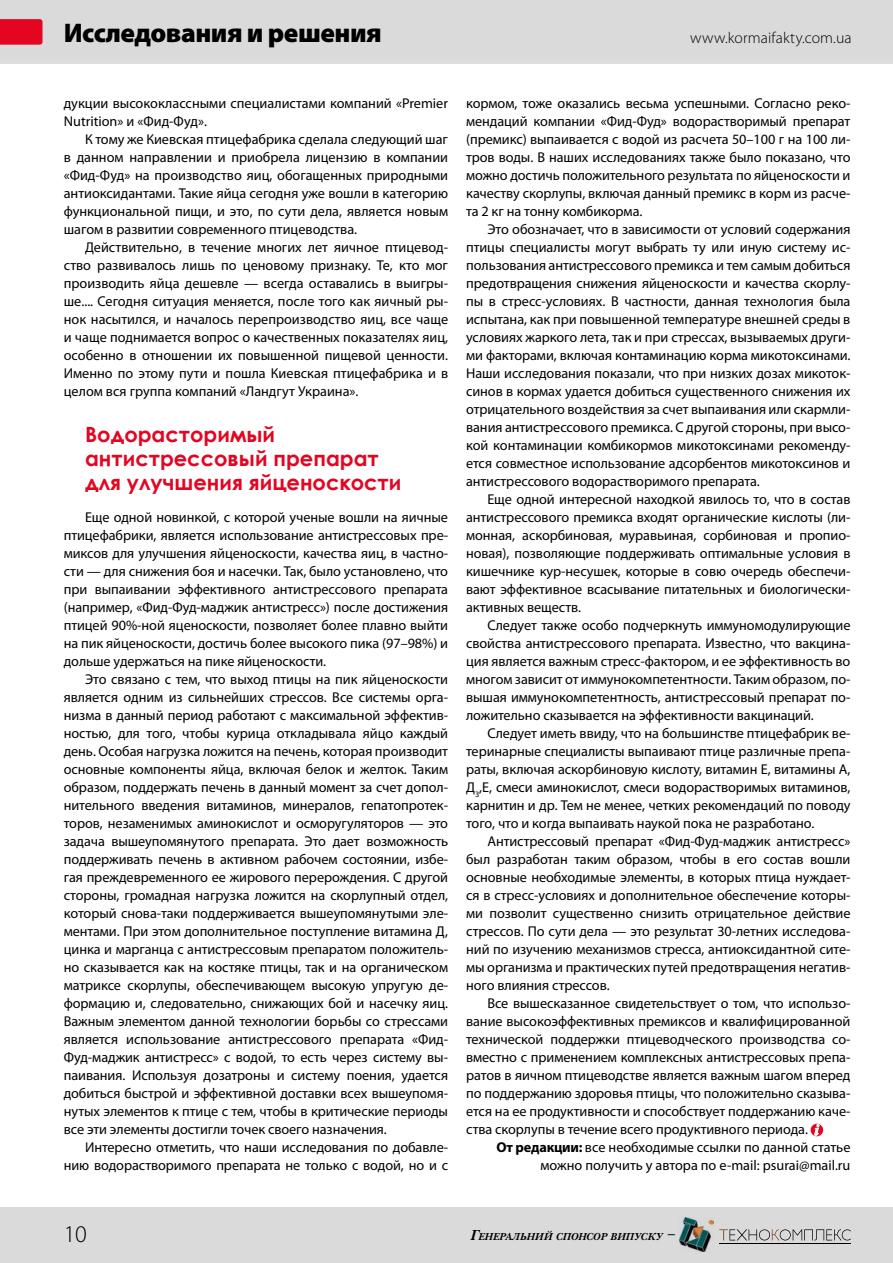
<style>
.page{position:relative;width:893px;height:1263px;background:#fff}
.page>*{position:absolute;margin:0;border:0;box-sizing:border-box;transform-origin:0 0}
.t1{font:900 27px "Myriad Pro";letter-spacing:-.015em;color:#000}
.t2{font:300 24px "Myriad Pro";color:#000}
.t3{font:700 21px/24px "Century Gothic";color:#e40521}
.t4{font:300 15.75px "Myriad Pro";letter-spacing:.01em;color:#000}
.t5{font:14.25px/18px "Myriad Pro";letter-spacing:-.005em;color:#000;text-align:justify}
.t6{font:italic 700 10.5px "New Baskerville C";color:#000}
.s1{font-weight:700}
.s2{font-size:15px}
</style>
<div class="page">
<div style="left:0;top:1208px;width:893px;height:55px;background:#dadada"></div>
<div style="left:0;top:0;width:893px;height:64px;background:#dadada"></div>
<svg style="left:0;top:19px;width:43px;height:26px"></svg>
<svg style="left:719px;top:1229px;width:132px;height:11px"></svg>
<hr style="left:719px;top:1243px;width:132px;height:1px;background:#000">
<img style="left:679px;top:1218px;width:35px;height:34px">
<svg style="left:811px;top:1124px;width:12px;height:12px"></svg>
<svg style="left:815px;top:1124px;width:4px;height:11px"></svg>
<h1 class="t1" style="left:64px;top:15px;width:320px">Исследования и решения</h1>
<p class="t4" style="left:690px;top:28px;width:163px">www.kormaifakty.com.ua</p>
<p class="t5" style="left:64px;top:94px;width:386px">дукции высококлассными специалистами компаний «Premier<br>Nutrition» и «Фид-Фуд».</p>
<p class="t5" style="left:64px;top:130px;width:386px;text-indent:21px">К тому же Киевская птицефабрика сделала следующий шаг в данном направлении и приобрела лицензию в компании «Фид-Фуд» на производство яиц, обогащенных природными антиоксидантами. Такие яйца сегодня уже вошли в категорию функциональной пищи, и это, по сути дела, является новым шагом в развитии современного птицеводства.</p>
<p class="t5" style="left:64px;top:238px;width:386px;text-indent:21px">Действительно, в течение многих лет яичное птицевод&shy;ство развивалось лишь по ценовому признаку. Те, кто мог производить яйца дешевле — всегда оставались в выигры&shy;ше.... Сегодня ситуация меняется, после того как яичный ры&shy;нок насытился, и началось перепроизводство яиц, все чаще и чаще поднимается вопрос о качественных показателях яиц, особенно в отношении их повышенной пищевой ценности.<br>Именно по этому пути и пошла Киевская птицефабрика и в целом вся группа компаний «Ландгут Украина».</p>
<h3 class="t3" style="left:85px;top:422px;width:318px">Водорасторимый антистрессовый препарат для улучшения яйценоскости</h3>
<p class="t5" style="left:64px;top:508px;width:386px;text-indent:21px">Еще одной новинкой, с которой ученые вошли на яичные птицефабрики, является использование антистрессовых пре&shy;миксов для улучшения яйценоскости, качества яиц, в частно&shy;сти — для снижения боя и насечки. Так, было установлено, что при выпаивании эффективного антистрессового препарата (например, «Фид-Фуд-маджик антистресс») после достижения птицей 90%-ной яценоскости, позволяет более плавно выйти на пик яйценоскости, достичь более высокого пика (97–98%) и дольше удержаться на пике яйценоскости.</p>
<p class="t5" style="left:64px;top:670px;width:386px;text-indent:21px">Это связано с тем, что выход птицы на пик яйценоскости является одним из сильнейших стрессов. Все системы орга&shy;низма в данный период работают с максимальной эффектив&shy;ностью, для того, чтобы курица откладывала яйцо каждый день. Особая нагрузка ложится на печень, которая производит основные компоненты яйца, включая белок и желток. Таким образом, поддержать печень в данный момент за счет допол&shy;нительного введения витаминов, минералов, гепатопротек&shy;торов, незаменимых аминокислот и осморугуляторов — это задача вышеупомянутого препарата. Это дает возможность поддерживать печень в активном рабочем состоянии, избе&shy;гая преждевременного ее жирового перерождения. С другой стороны, громадная нагрузка ложится на скорлупный отдел, который снова-таки поддерживается вышеупомянутыми эле&shy;ментами. При этом дополнительное поступление витамина Д, цинка и марганца с антистрессовым препаратом положитель&shy;но сказывается как на костяке птицы, так и на органическом матриксе скорлупы, обеспечивающем высокую упругую де&shy;формацию и, следовательно, снижающих бой и насечку яиц.<br>Важным элементом данной технологии борьбы со стрессами является использование антистрессового препарата «Фид-Фуд-маджик антистресс» с водой, то есть через систему вы&shy;паивания. Используя дозатроны и систему поения, удается добиться быстрой и эффективной доставки всех вышеупомя&shy;нутых элементов к птице с тем, чтобы в критические периоды все эти элементы достигли точек своего назначения.</p>
<p class="t5" style="left:64px;top:1138px;width:386px;text-align:right">Интересно отметить, что наши исследования по добавле&shy;нию водорастворимого препарата не только с водой, но и с</p>
<p class="t5" style="left:466px;top:94px;width:386px">кормом, тоже оказались весьма успешными. Согласно реко&shy;мендаций компании «Фид-Фуд» водорастворимый препарат (премикс) выпаивается с водой из расчета 50–100 г на 100 ли&shy;тров воды. В наших исследованиях также было показано, что можно достичь положительного результата по яйценоскости и качеству скорлупы, включая данный премикс в корм из расче&shy;та 2 кг на тонну комбикорма.</p>
<p class="t5" style="left:466px;top:220px;width:386px;text-indent:21px">Это обозначает, что в зависимости от условий содержания птицы специалисты могут выбрать ту или иную систему ис&shy;пользования антистрессового премикса и тем самым добиться предотвращения снижения яйценоскости и качества скорлу&shy;пы в стресс-условиях. В частности, данная технология была испытана, как при повышенной температуре внешней среды в условиях жаркого лета, так и при стрессах, вызываемых други&shy;ми факторами, включая контаминацию корма микотоксинами.<br>Наши исследования показали, что при низких дозах микоток&shy;синов в кормах удается добиться существенного снижения их отрицательного воздействия за счет выпаивания или скармли&shy;вания антистрессового премикса. С другой стороны, при высо&shy;кой контаминации комбикормов микотоксинами рекоменду&shy;ется совместное использование адсорбентов микотоксинов и антистрессового водорастворимого препарата.</p>
<p class="t5" style="left:466px;top:490px;width:386px;text-indent:21px">Еще одной интересной находкой явилось то, что в состав антистрессового премикса входят органические кислоты (ли&shy;монная, аскорбиновая, муравьиная, сорбиновая и пропио&shy;новая), позволяющие поддерживать оптимальные условия в кишечнике кур-несушек, которые в совю очередь обеспечи&shy;вают эффективное всасывание питательных и биологически&shy;активных веществ.</p>
<p class="t5" style="left:466px;top:616px;width:386px;text-indent:21px">Следует также особо подчеркнуть иммуномодулирующие свойства антистрессового препарата. Известно, что вакцина&shy;ция является важным стресс-фактором, и ее эффективность во многом зависит от иммунокомпетентности. Таким образом, по&shy;вышая иммунокомпетентность, антистрессовый препарат по&shy;ложительно сказывается на эффективности вакцинаций.</p>
<p class="t5" style="left:466px;top:724px;width:386px;text-indent:21px">Следует иметь ввиду, что на большинстве птицефабрик ве&shy;теринарные специалисты выпаивают птице различные препа&shy;раты, включая аскорбиновую кислоту, витамин Е, витамины А, Д<sub>3</sub>,Е, смеси аминокислот, смеси водорастворимых витаминов, карнитин и др. Тем не менее, четких рекомендаций по поводу того, что и когда выпаивать наукой пока не разработано.</p>
<p class="t5" style="left:466px;top:832px;width:386px;text-indent:21px">Антистрессовый препарат «Фид-Фуд-маджик антистресс» был разработан таким образом, чтобы в его состав вошли основные необходимые элементы, в которых птица нуждает&shy;ся в стресс-условиях и дополнительное обеспечение которы&shy;ми позволит существенно снизить отрицательное действие стрессов. По сути дела — это результат 30-летних исследова&shy;ний по изучению механизмов стресса, антиоксидантной сите&shy;мы организма и практических путей предотвращения негатив&shy;ного влияния стрессов.</p>
<p class="t5" style="left:466px;top:994px;width:386px;text-indent:21px">Все вышесказанное свидетельствует о том, что использо&shy;вание высокоэффективных премиксов и квалифицированной технической поддержки птицеводческого производства со&shy;вместно с применением комплексных антистрессовых препа&shy;ратов в яичном птицеводстве является важным шагом вперед по поддержанию здоровья птицы, что положительно сказыва&shy;ется на ее продуктивности и способствует поддержанию каче&shy;ства скорлупы в течение всего продуктивного периода.</p>
<p class="t5" style="left:496px;top:1138px;width:355px;text-align:right"><span class="s1">От редакции:</span> все необходимые ссылки по данной статье можно получить у автора по e-mail: psurai@mail.ru</p>
<h2 class="t2" style="left:64px;top:1219px;width:25px">10</h2>
<p class="t6" style="left:470px;top:1231px;width:207px"><span class="s2">Г</span>енеральний спонсор випуску <span class="s2">–</span></p>
</div>
